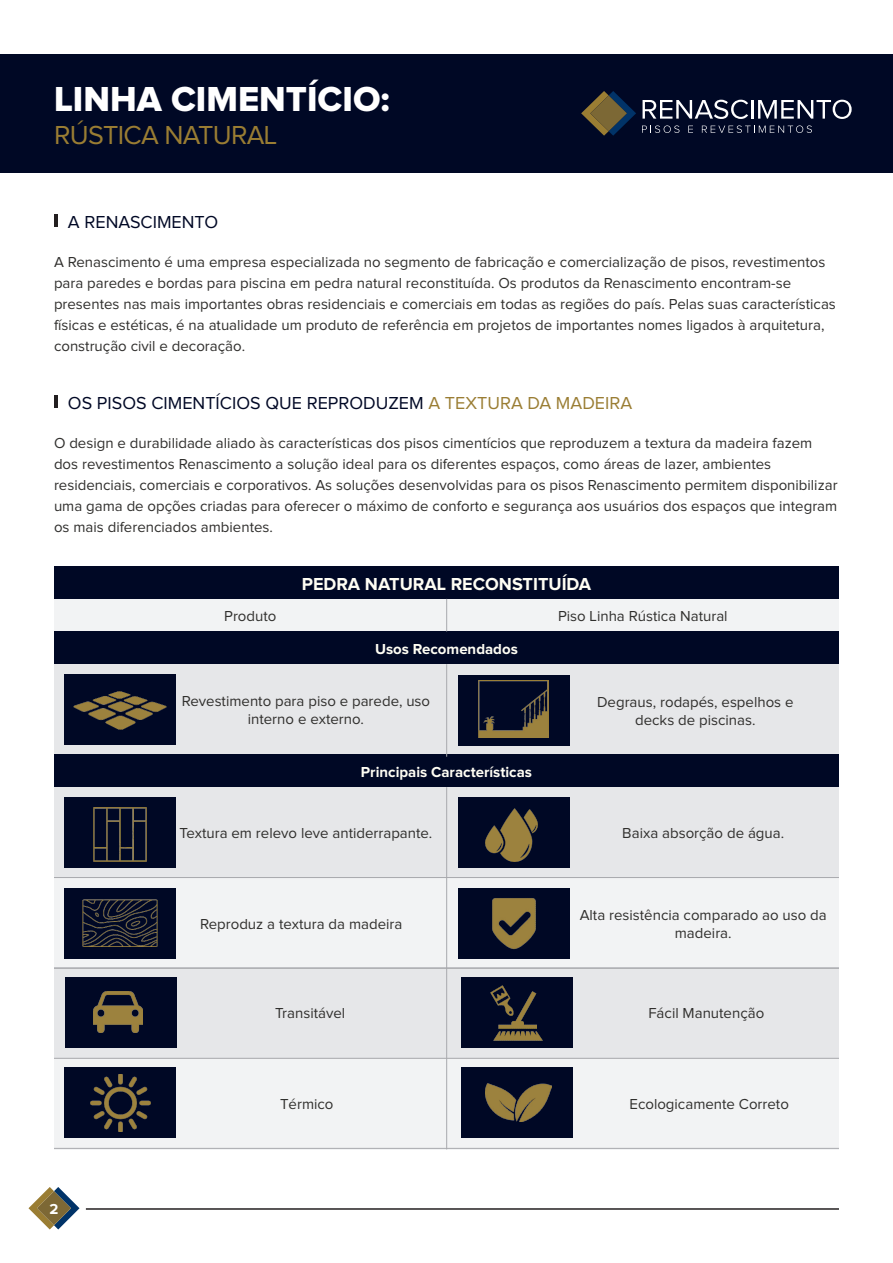
<style>
.page{position:relative;width:893px;height:1263px;background:#fff}
.page>*{position:absolute;margin:0;border:0;box-sizing:border-box;transform-origin:0 0}
.t1{font:36px "Proxima Nova Extrabld";color:#fff}
.t2{font:27px "Proxima Nova";letter-spacing:-.025em;color:#9a7d33}
.t3{font:18px "Proxima Nova";color:#000825}
.t4{font:700 18px "Proxima Nova";color:#fffef4}
.t5{font:15px/21px "Proxima Nova";color:#302f2d;text-align:center}
.t6{font:700 15px "Proxima Nova";color:#fffef4}
.t7{font:700 15px "Proxima Nova";color:#fff}
.s1{color:#9a7d33}
</style>
<div class="page">
<svg style="left:28px;top:1187px;width:52px;height:42px"></svg>
<hr style="left:86px;top:1208px;width:753px;height:2px;background:#231f20">
<div style="left:54px;top:968px;width:785px;height:91px;background:#e6e7e9"></div>
<div style="left:54px;top:664px;width:785px;height:91px;background:#e6e7e9"></div>
<div style="left:54px;top:787px;width:785px;height:91px;background:#e6e7e9"></div>
<div style="left:54px;top:878px;width:785px;height:91px;background:#f2f3f4"></div>
<div style="left:0;top:54px;width:892px;height:119px;background:#000825"></div>
<div style="left:54px;top:566px;width:785px;height:33px;background:#000825"></div>
<div style="left:54px;top:599px;width:393px;height:32px;background:#f2f3f4"></div>
<div style="left:447px;top:599px;width:392px;height:32px;background:#f2f3f4"></div>
<div style="left:54px;top:631px;width:785px;height:33px;background:#000825"></div>
<div style="left:54px;top:754px;width:785px;height:33px;background:#000825"></div>
<div style="left:64px;top:674px;width:111px;height:71px;background:#000825"></div>
<div style="left:64px;top:797px;width:111px;height:71px;background:#000825"></div>
<div style="left:64px;top:888px;width:111px;height:70px;background:#000825"></div>
<div style="left:458px;top:797px;width:111px;height:71px;background:#000825"></div>
<div style="left:458px;top:888px;width:111px;height:70px;background:#000825"></div>
<svg style="left:54px;top:396px;width:3px;height:12px"></svg>
<svg style="left:54px;top:215px;width:3px;height:12px"></svg>
<hr style="left:54px;top:877px;width:785px;height:1px;background:#a8a9ad">
<hr style="left:54px;top:967px;width:785px;height:1px;background:#a8a9ad">
<hr style="left:54px;top:968px;width:785px;height:1px;background:#a8a9ad">
<hr style="left:446px;top:599px;width:1px;height:32px;background:#a8a9ad">
<hr style="left:446px;top:664px;width:1px;height:93px;background:#a8a9ad">
<svg style="left:642px;top:100px;width:106px;height:19px"></svg>
<hr style="left:751px;top:100px;width:3px;height:19px;background:#fff">
<svg style="left:758px;top:100px;width:94px;height:19px"></svg>
<svg style="left:642px;top:125px;width:37px;height:8px"></svg>
<svg style="left:688px;top:126px;width:5px;height:7px"></svg>
<svg style="left:702px;top:125px;width:110px;height:8px"></svg>
<svg style="left:581px;top:91px;width:55px;height:45px"></svg>
<img style="left:74px;top:691px;width:92px;height:38px">
<div style="left:458px;top:675px;width:111px;height:70px;background:#000825"></div>
<img style="left:479px;top:681px;width:70px;height:57px">
<img style="left:486px;top:809px;width:52px;height:52px">
<img style="left:93px;top:808px;width:54px;height:53px">
<img style="left:82px;top:900px;width:75px;height:47px">
<img style="left:492px;top:898px;width:44px;height:51px">
<div style="left:54px;top:1059px;width:785px;height:90px;background:#f2f3f4"></div>
<hr style="left:54px;top:1058px;width:785px;height:1px;background:#a8a9ad">
<hr style="left:54px;top:1148px;width:785px;height:1px;background:#a8a9ad">
<div style="left:461px;top:977px;width:111px;height:70px;background:#000825"></div>
<div style="left:65px;top:977px;width:111px;height:70px;background:#000825"></div>
<img style="left:94px;top:992px;width:49px;height:41px">
<img style="left:491px;top:986px;width:51px;height:54px">
<div style="left:65px;top:1067px;width:111px;height:71px;background:#000825"></div>
<img style="left:91px;top:1074px;width:59px;height:57px">
<div style="left:461px;top:1067px;width:111px;height:71px;background:#000825"></div>
<img style="left:486px;top:1083px;width:65px;height:39px">
<hr style="left:446px;top:787px;width:1px;height:362px;background:#a8a9ad">
<h1 class="t1" style="left:54px;top:83px;width:337px">LINHA CIMENTÍCIO:</h1>
<h2 class="t2" style="left:54px;top:123px;width:225px">RÚSTICA NATURAL</h2>
<p class="t3" style="left:68px;top:214px;width:152px">A RENASCIMENTO</p>
<p class="t5" style="left:54px;top:252px;width:783px;text-align:left">A Renascimento é uma empresa especializada no segmento de fabricação e comercialização de pisos, revestimentos para paredes e bordas para piscina em pedra natural reconstituída. Os produtos da Renascimento encontram-se presentes nas mais importantes obras residenciais e comerciais em todas as regiões do país. Pelas suas características físicas e estéticas, é na atualidade um produto de referência em projetos de importantes nomes ligados à arquitetura, construção civil e decoração.</p>
<p class="t3" style="left:68px;top:394px;width:566px">OS PISOS CIMENTÍCIOS QUE REPRODUZEM <span class="s1">A TEXTURA DA MADEIRA</span></p>
<p class="t5" style="left:54px;top:433px;width:785px;text-align:left">O design e durabilidade aliado às características dos pisos cimentícios que reproduzem a textura da madeira fazem dos revestimentos Renascimento a solução ideal para os diferentes espaços, como áreas de lazer, ambientes residenciais, comerciais e corporativos. As soluções desenvolvidas para os pisos Renascimento permitem disponibilizar uma gama de opções criadas para oferecer o máximo de conforto e segurança aos usuários dos espaços que integram os mais diferenciados ambientes.</p>
<p class="t4" style="left:302px;top:575px;width:291px">PEDRA NATURAL RECONSTITUÍDA</p>
<p class="t5" style="left:224px;top:606px;width:54px">Produto</p>
<p class="t5" style="left:558px;top:606px;width:171px">Piso Linha Rústica Natural</p>
<p class="t6" style="left:375px;top:642px;width:144px">Usos Recomendados</p>
<p class="t5" style="left:182px;top:693px;width:250px;line-height:18px">Revestimento para piso e parede, uso interno e externo.</p>
<p class="t6" style="left:361px;top:765px;width:173px">Principais Características</p>
<p class="t5" style="left:180px;top:824px;width:254px">Textura em relevo leve antiderrapante.</p>
<p class="t5" style="left:200px;top:914px;width:204px">Reproduz a textura da madeira</p>
<p class="t5" style="left:597px;top:694px;width:198px;line-height:18px">Degraus, rodapés, espelhos e decks de piscinas.</p>
<p class="t5" style="left:622px;top:824px;width:163px">Baixa absorção de água.</p>
<p class="t5" style="left:580px;top:907px;width:249px;line-height:18px">Alta resistência comparado ao uso da madeira.</p>
<p class="t5" style="left:275px;top:1003px;width:72px">Transitável</p>
<p class="t5" style="left:648px;top:1003px;width:117px">Fácil Manutenção</p>
<p class="t7" style="left:50px;top:1202px;width:10px">2</p>
<p class="t5" style="left:280px;top:1094px;width:55px">Térmico</p>
<p class="t5" style="left:629px;top:1094px;width:161px">Ecologicamente Correto</p>
</div>
